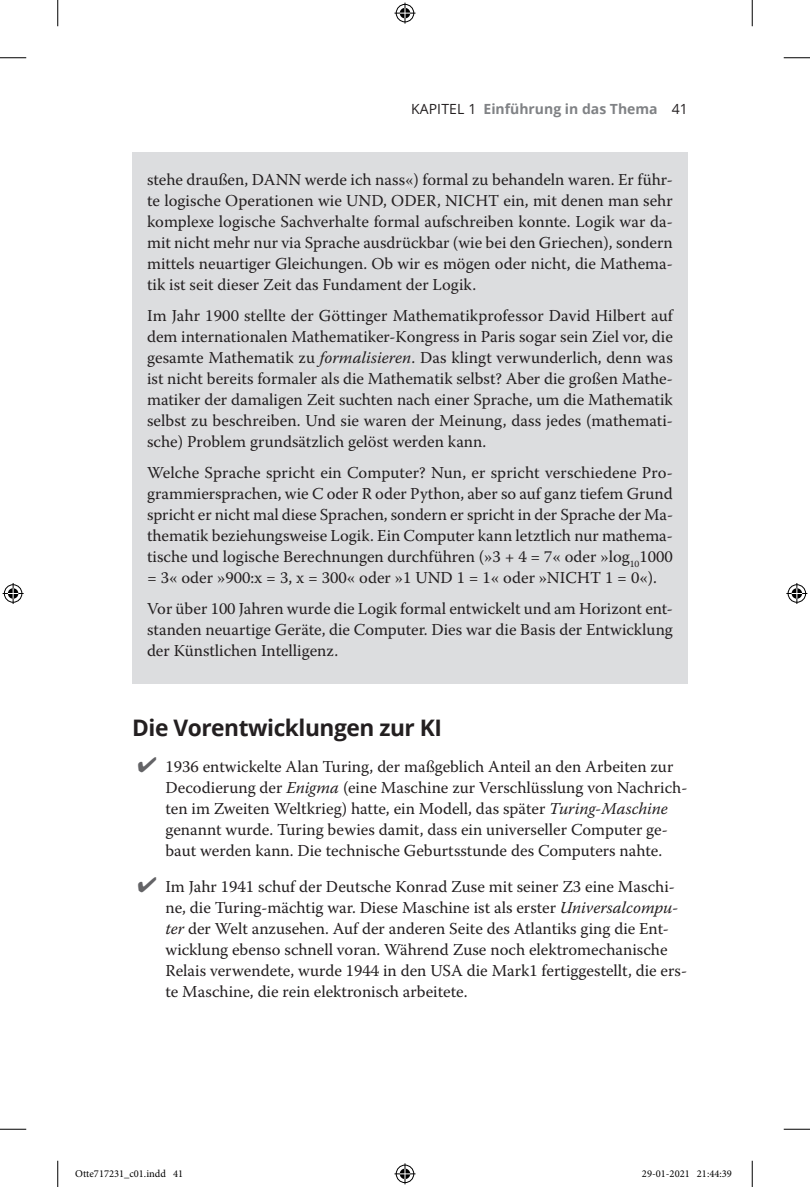
<style>
.page{position:relative;width:810px;height:1187px;background:#fff}
.page>*{position:absolute;margin:0;border:0;box-sizing:border-box;transform-origin:0 0}
.t1{font:700 22.75px "Open Sans";letter-spacing:-.02em;color:#231f20}
.t2{font:16.62px/21px "Warnock Pro";color:#231f20;text-align:justify}
.t3{font:700 14px "Open Sans";color:#808285}
.t4{font:10.5px "Minion Pro";color:#000}
.s1{font-weight:400;color:#231f20}
.s2{font-style:italic}
.s3{color:#636366}
</style>
<div class="page">
<div style="left:132px;top:152px;width:556px;height:167px;background:#dcdddf"></div>
<div style="left:132px;top:288px;width:556px;height:188px;background:#dcdddf"></div>
<div style="left:132px;top:445px;width:556px;height:166px;background:#dcdddf"></div>
<div style="left:132px;top:580px;width:556px;height:104px;background:#dcdddf"></div>
<svg style="left:0;top:57px;width:26px;height:1px"></svg>
<svg style="left:784px;top:57px;width:26px;height:1px"></svg>
<svg style="left:0;top:1129px;width:26px;height:1px"></svg>
<svg style="left:784px;top:1129px;width:26px;height:1px"></svg>
<svg style="left:57px;top:0;width:1px;height:26px"></svg>
<svg style="left:57px;top:1161px;width:1px;height:26px"></svg>
<svg style="left:752px;top:0;width:1px;height:26px"></svg>
<svg style="left:752px;top:1161px;width:1px;height:26px"></svg>
<svg style="left:394px;top:3px;width:21px;height:21px"></svg>
<svg style="left:394px;top:1163px;width:21px;height:21px"></svg>
<svg style="left:3px;top:583px;width:21px;height:21px"></svg>
<svg style="left:786px;top:583px;width:21px;height:21px"></svg>
<p class="t3" style="left:411px;top:99px;width:278px"><span class="s1">KAPITEL 1</span> Einführung in das Thema <span class="s1">41</span></p>
<p class="t2" style="left:147px;top:169px;width:527px">stehe draußen, DANN werde ich nass«) formal zu behandeln waren. Er führ&shy;te logische Operationen wie UND, ODER, NICHT ein, mit denen man sehr komplexe logische Sachverhalte formal aufschreiben konnte. Logik war da&shy;mit nicht mehr nur via Sprache ausdrückbar (wie bei den Griechen), sondern mittels neuartiger Gleichungen. Ob wir es mögen oder nicht, die Mathema&shy;tik ist seit dieser Zeit das Fundament der Logik.</p>
<p class="t2" style="left:147px;top:304px;width:527px">Im Jahr 1900 stellte der Göttinger Mathematikprofessor David Hilbert auf dem internationalen Mathematiker-Kongress in Paris sogar sein Ziel vor, die gesamte Mathematik zu <span class="s2">formalisieren</span>. Das klingt verwunderlich, denn was ist nicht bereits formaler als die Mathematik selbst? Aber die großen Mathe&shy;matiker der damaligen Zeit suchten nach einer Sprache, um die Mathematik selbst zu beschreiben. Und sie waren der Meinung, dass jedes (mathemati&shy;sche) Problem grundsätzlich gelöst werden kann.</p>
<p class="t2" style="left:147px;top:461px;width:528px">Welche Sprache spricht ein Computer? Nun, er spricht verschiedene Pro&shy;grammiersprachen, wie C oder R oder Python, aber so auf ganz tiefem Grund spricht er nicht mal diese Sprachen, sondern er spricht in der Sprache der Ma&shy;thematik beziehungsweise Logik. Ein Computer kann letztlich nur mathema&shy;tische und logische Berechnungen durchführen (»3 + 4 = 7« oder »log<sub>10</sub>1000 = 3« oder »900:x = 3, x = 300« oder »1 UND 1 = 1« oder »NICHT 1 = 0«).</p>
<p class="t2" style="left:147px;top:597px;width:527px">Vor über 100 Jahren wurde die Logik formal entwickelt und am Horizont ent&shy;standen neuartige Geräte, die Computer. Dies war die Basis der Entwicklung der Künstlichen Intelligenz.</p>
<h1 class="t1" style="left:132px;top:712px;width:311px">Die Vorentwicklungen zur KI</h1>
<p class="t2" style="left:165px;top:756px;width:524px;text-align:left;text-indent:-28px"><span class="s3">✔</span> 1936 entwickelte Alan Turing, der maßgeblich Anteil an den Arbeiten zur Decodierung der <span class="s2">Enigma</span> (eine Maschine zur Verschlüsslung von Nachrich&shy;ten im Zweiten Weltkrieg) hatte, ein Modell, das später <span class="s2">Turing-Maschine </span>genannt wurde. Turing bewies damit, dass ein universeller Computer ge&shy;baut werden kann. Die technische Geburtsstunde des Computers nahte.</p>
<p class="t2" style="left:165px;top:876px;width:523px;text-align:left;text-indent:-28px"><span class="s3">✔</span> Im Jahr 1941 schuf der Deutsche Konrad Zuse mit seiner Z3 eine Maschi&shy;ne, die Turing-mächtig war. Diese Maschine ist als erster <span class="s2">Universalcompu&shy;ter</span> der Welt anzusehen. Auf der anderen Seite des Atlantiks ging die Ent&shy;wicklung ebenso schnell voran. Während Zuse noch elektromechanische Relais verwendete, wurde 1944 in den USA die Mark1 fertiggestellt, die ers&shy;te Maschine, die rein elektronisch arbeitete.</p>
<p class="t4" style="left:75px;top:1167px;width:109px">Otte717231_c01.indd 41</p>
<p class="t4" style="left:642px;top:1167px;width:91px">29-01-2021 21:44:39</p>
</div>
